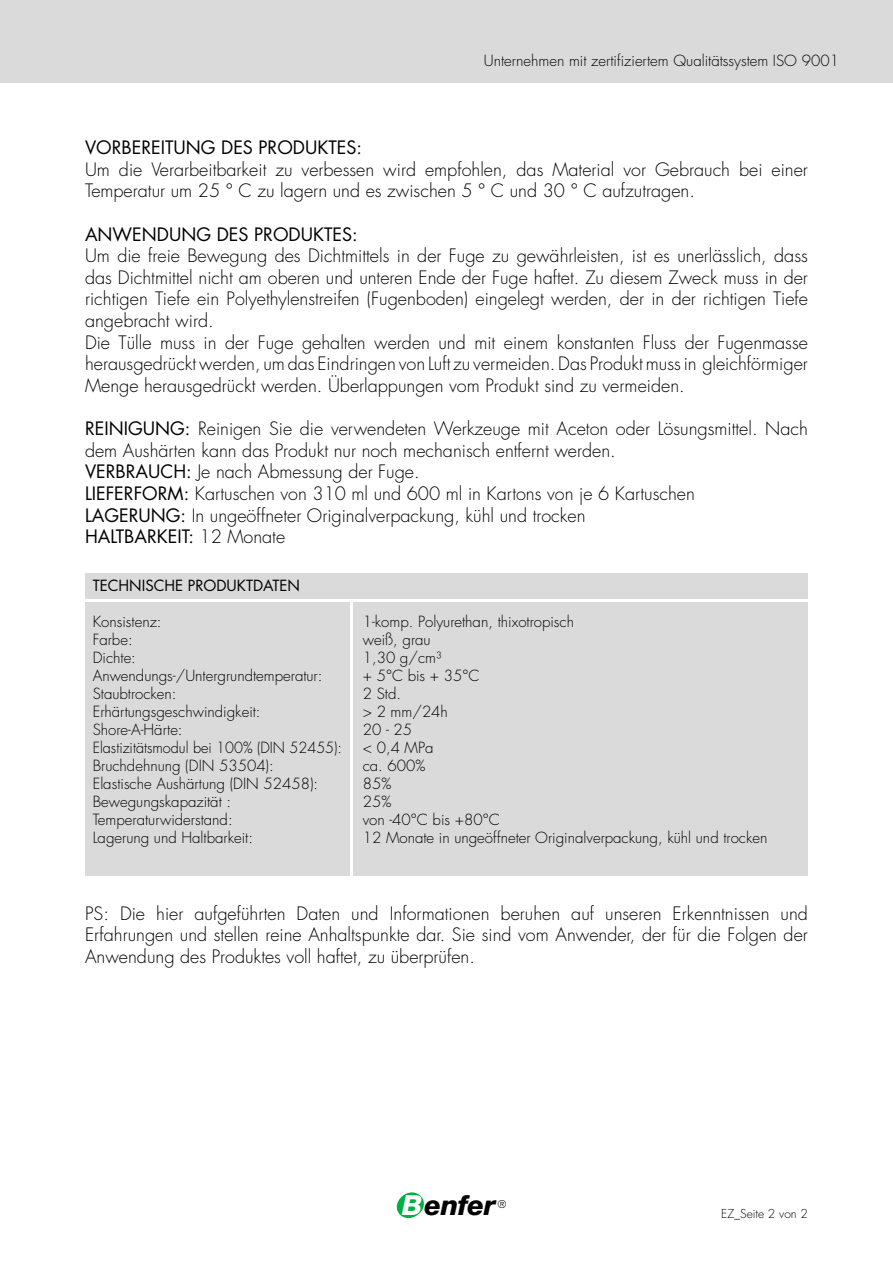
<style>
.page{position:relative;width:893px;height:1263px;background:#fff}
.page>*{position:absolute;margin:0;border:0;box-sizing:border-box;transform-origin:0 0}
.t1{font:italic 800 27.6px "Helvetica Neue";letter-spacing:-.02em;color:#000}
.t2{font:300 18px/21.6px "Futura";color:#000}
.t3{font:18px "Futura CE";color:#000}
.t4{font:300 15px "Futura";color:#000}
.t5{font:300 15px "Futura";color:#000;scale:.96 1}
.t6{font:15px "Futura CE";color:#000}
.t7{font:300 12px "Futura";color:#000}
.t8{font:300 10.5px "Futura";color:#000}
.s1{font-family:"Futura CE";font-weight:400}
.s2{font-family:"Futura";font-weight:300}
.s3{color:#fff}
</style>
<div class="page">
<svg style="left:396px;top:1192px;width:28px;height:26px"></svg>
<div style="left:0;top:0;width:893px;height:83px;background:#dadada"></div>
<div style="left:85px;top:573px;width:723px;height:25px;background:#dadada"></div>
<div style="left:85px;top:603px;width:265px;height:273px;background:#dadada"></div>
<div style="left:354px;top:603px;width:454px;height:273px;background:#dadada"></div>
<p class="t4" style="left:484px;top:51px;width:357px">Unternehmen mit zertifiziertem Qualitätssystem ISO 9001</p>
<p class="t3" style="left:85px;top:136px;width:279px">VORBEREITUNG DES PRODUKTES:</p>
<p class="t2" style="left:85px;top:159px;width:724px">Um die Verarbeitbarkeit zu verbessen wird empfohlen, das Material vor Gebrauch bei einer<br>Temperatur um 25 ° C zu lagern und es zwischen 5 ° C und 30 ° C aufzutragen.</p>
<p class="t3" style="left:85px;top:223px;width:274px">ANWENDUNG DES PRODUKTES:</p>
<p class="t2" style="left:85px;top:245px;width:724px">Um die freie Bewegung des Dichtmittels in der Fuge zu gewährleisten, ist es unerlässlich, dass das Dichtmittel nicht am oberen und unteren Ende der Fuge haftet. Zu diesem Zweck muss in der richtigen Tiefe ein Polyethylenstreifen (Fugenboden) eingelegt werden, der in der richtigen Tiefe angebracht wird.<br>Die Tülle muss in der Fuge gehalten werden und mit einem konstanten Fluss der Fugenmasse herausgedrückt werden, um das Eindringen von Luft zu vermeiden. Das Produkt muss in gleichförmiger Menge herausgedrückt werden. Überlappungen vom Produkt sind zu vermeiden.</p>
<p class="t2" style="left:85px;top:418px;width:724px"><span class="s1">REINIGUNG:</span> Reinigen Sie die verwendeten Werkzeuge mit Aceton oder Lösungsmittel. Nach dem Aushärten kann das Produkt nur noch mechanisch entfernt werden.<br><span class="s1">VERBRAUCH:</span> Je nach Abmessung der Fuge.<br><span class="s1">LIEFERFORM:</span> Kartuschen von 310 ml und 600 ml in Kartons von je 6 Kartuschen<br><span class="s1">LAGERUNG:</span> In ungeöffneter Originalverpackung, kühl und trocken</p>
<p class="t3" style="left:85px;top:525px;width:202px">HALTBARKEIT: <span class="s2">12 Monate</span></p>
<p class="t6" style="left:93px;top:576px;width:209px">TECHNISCHE PRODUKTDATEN</p>
<p class="t4" style="left:93px;top:612px;width:70px">Konsistenz:</p>
<p class="t4" style="left:363px;top:612px;width:213px">1-komp. Polyurethan, thixotropisch</p>
<p class="t4" style="left:93px;top:630px;width:41px">Farbe:</p>
<p class="t4" style="left:363px;top:630px;width:69px">weiß, grau</p>
<p class="t4" style="left:93px;top:648px;width:45px">Dichte:</p>
<p class="t4" style="left:363px;top:648px;width:80px">1,30 g/cm³</p>
<p class="t4" style="left:93px;top:666px;width:231px">Anwendungs-/Untergrundtemperatur:</p>
<p class="t4" style="left:363px;top:666px;width:118px">+ 5°C bis + 35°C</p>
<p class="t4" style="left:93px;top:684px;width:85px">Staubtrocken:</p>
<p class="t4" style="left:363px;top:684px;width:40px">2 Std.</p>
<p class="t4" style="left:93px;top:702px;width:169px">Erhärtungsgeschwindigkeit:</p>
<p class="t4" style="left:363px;top:702px;width:87px">&gt; 2 mm/24h</p>
<p class="t4" style="left:93px;top:720px;width:91px">Shore-A-Härte:</p>
<p class="t4" style="left:363px;top:720px;width:51px">20 - 25</p>
<p class="t5" style="left:93px;top:738px;width:261px">Elastizitätsmodul bei 100% (DIN 52455):</p>
<p class="t4" style="left:363px;top:738px;width:72px">&lt; 0,4 MPa</p>
<p class="t4" style="left:93px;top:756px;width:183px">Bruchdehnung (DIN 53504):</p>
<p class="t4" style="left:363px;top:756px;width:64px">ca. 600%</p>
<p class="t4" style="left:93px;top:774px;width:227px">Elastische Aushärtung (DIN 52458):</p>
<p class="t4" style="left:363px;top:774px;width:30px">85%</p>
<p class="t4" style="left:93px;top:792px;width:140px">Bewegungskapazität :</p>
<p class="t4" style="left:363px;top:792px;width:30px">25%</p>
<p class="t4" style="left:93px;top:810px;width:141px">Temperaturwiderstand:</p>
<p class="t4" style="left:363px;top:810px;width:139px">von -40°C bis +80°C</p>
<p class="t4" style="left:93px;top:828px;width:162px">Lagerung und Haltbarkeit:</p>
<p class="t4" style="left:363px;top:828px;width:406px">12 Monate in ungeöffneter Originalverpackung, kühl und trocken</p>
<p class="t2" style="left:85px;top:903px;width:724px;text-align:justify">PS: Die hier aufgeführten Daten und Informationen beruhen auf unseren Erkenntnissen und Erfahrungen und stellen reine Anhaltspunkte dar. Sie sind vom Anwender, der für die Folgen der Anwendung des Produktes voll haftet, zu überprüfen.</p>
<h1 class="t1" style="left:402px;top:1189px;width:95px"><span class="s3">B</span>enfer</h1>
<p class="t8" style="left:498px;top:1198px;width:10px">®</p>
<p class="t7" style="left:721px;top:1206px;width:88px">EZ_Seite 2 von 2</p>
</div>
